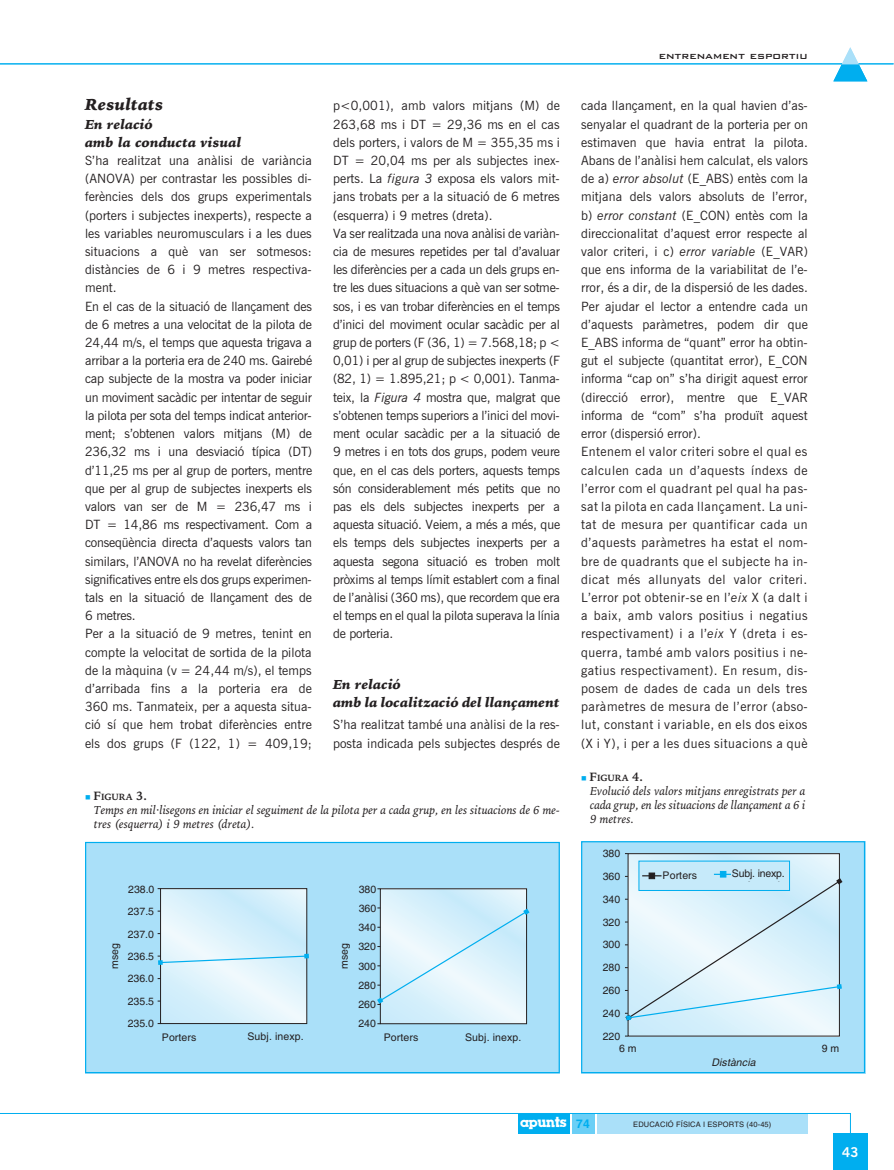
<style>
.page{position:relative;width:894px;height:1170px;background:#fff}
.page>*{position:absolute;margin:0;border:0;box-sizing:border-box;transform-origin:0 0}
.t1{font:italic 16.5px "Iowan Old St Blk BT";letter-spacing:.01em;color:#231f20}
.t2{font:italic 13.5px/18.1px "Iowan Old St Blk BT";letter-spacing:.005em;color:#231f20}
.t3{font:700 13.5px "News Goth BT";color:#fff}
.t4{font:12.75px/18.1px "News Goth BT";letter-spacing:.005em;color:#231f20}
.t5{font:12.75px/18.1px "News Goth BT";letter-spacing:-.015em;color:#231f20}
.t6{font:italic 12px/13.6px "Iowan Old St BT";letter-spacing:.005em;color:#231f20}
.t7{font:12px "Bank Gothic Md BT";letter-spacing:-.005em;color:#231f20}
.t8{font:700 12px "Helvetica";color:#00aeef}
.t9{font:11.1px "Helvetica";color:#231f20}
.t10{font:10.5px/22.8px "Helvetica";color:#231f20;text-align:justify}
.t11{font:italic 10.5px "Helvetica";color:#231f20}
.t12{font:10.5px "Helvetica";letter-spacing:-.02em;color:#231f20}
.t13{font:700 9px "Iowan Old St BT";letter-spacing:-.005em;color:#231f20}
.t14{font:7.5px "Helvetica";letter-spacing:.015em;color:#231f20}
.s1{font-style:italic}
.s2{color:#00aeef}
.s3{font-size:12px}
</style>
<div class="page">
<hr style="left:0;top:63px;width:894px;height:1px;background:#00aeef">
<svg style="left:833px;top:47px;width:34px;height:34px"></svg>
<div style="left:833px;top:1133px;width:34px;height:37px;background:#00aeef"></div>
<div style="left:85px;top:842px;width:475px;height:231px;background:#aae0f9"></div>
<svg style="left:162px;top:890px;width:143px;height:132px;background:#dcf1fb"></svg>
<div style="left:160px;top:888px;width:147px;height:136px;border:1px solid #231f20"></div>
<svg style="left:158px;top:954px;width:151px;height:11px;background:#c2e8f8"></svg>
<svg style="left:382px;top:890px;width:143px;height:132px;background:#d8f0fb"></svg>
<div style="left:380px;top:888px;width:147px;height:136px;border:1px solid #231f20"></div>
<svg style="left:377px;top:908px;width:153px;height:97px;background:#d5edf7"></svg>
<div style="left:85px;top:842px;width:475px;height:231px;border:1px solid #00aeef"></div>
<div style="left:581px;top:841px;width:284px;height:232px;background:#aae0f9"></div>
<svg style="left:630px;top:855px;width:208px;height:179px;background:#d9f1fb"></svg>
<div style="left:628px;top:853px;width:212px;height:183px;border:1px solid #231f20"></div>
<svg style="left:625px;top:860px;width:217px;height:161px;background:#d2ebf6"></svg>
<div style="left:581px;top:841px;width:284px;height:232px;border:1px solid #00aeef"></div>
<div style="left:663px;top:866px;width:44px;height:16px;background:#c6eafa"></div>
<div style="left:732px;top:865px;width:55px;height:16px;background:#c6eafa"></div>
<svg style="left:0;top:1113px;width:851px;height:21px"></svg>
<p class="t1" style="left:85px;top:98px;width:80px">Resultats</p>
<p class="t2" style="left:85px;top:116px;width:158px">En re la ció<br>amb la con duc ta vi sual</p>
<p class="t4" style="left:85px;top:153px;width:229px">S’ha rea lit zat una anà li si de va riàn cia (ANOVA) per con tras tar les pos si bles di - ferè ncies dels dos grups ex pe ri men tals (por ters i sub jec tes inex perts), res pec te a les va ria bles neu ro mus cu lars i a les dues si tua cions a què van ser sot me sos: distàncies de 6 i 9 me tres res pec ti va - ment.<br>En el cas de la si tua ció de llan ça ment des de 6 me tres a una ve lo ci tat de la pi lo ta de 24,44 m/s, el temps que aques ta tri ga va a arri bar a la por te ria era de 240 ms. Gai re bé cap sub jec te de la mostra va po der ini ciar un mo vi ment sacà dic per in ten tar de se guir la pilo ta per sota del temps in di cat an te rior - ment; s’ob te nen valors mit jans (M) de 236,32 ms i una des via ció tí pi ca (DT) d’11,25 ms per al grup de por ters, men tre que per al grup de sub jec tes inex perts els va lors van ser de M = 236,47 ms i DT = 14,86 ms res pec ti va ment. Com a con se qüèn cia di rec ta d’a quests va lors tan si mi lars, l’ANOVA no ha re ve lat di ferè ncies sig ni fi ca ti ves en tre els dos grups ex pe ri men - tals en la si tua ció de llan ça ment des de 6 me tres.<br>Per a la si tua ció de 9 me tres, te nint en comp te la ve lo ci tat de sor ti da de la pi lo ta de la màqui na (v = 24,44 m/s), el temps d’a rri ba da fins a la por te ria era de 360 ms. Tan ma teix, per a aques ta si tua - ció sí que hem tro bat di ferè ncies en tre els dos grups (F (122, 1) = 409,19;</p>
<p class="t5" style="left:333px;top:98px;width:229px">p&lt;0,001), amb va lors mit jans (M) de 263,68 ms i DT = 29,36 ms en el cas dels por ters, i va lors de M = 355,35 ms i DT = 20,04 ms per als subjec tes inex - perts. La <span class="s1">fi gu ra 3</span> ex po sa els va lors mit - jans tro bats per a la si tua ció de 6 metres (esquerra) i 9 metres (dreta).<br>Va ser rea litza da una nova anà li si de va riàn - cia de me su res re pe ti des per tal d’a va luar les di ferè ncies per a cada un dels grups en&shy;tre les dues si tua cions a què van ser sot me - sos, i es van tro bar di ferè ncies en el temps d’i ni ci del mo vi ment ocu lar sacà dic per al grup de por ters (F (36, 1) = 7.568,18; p &lt; 0,01) i per al grup de sub jec tes inex perts (F (82, 1) = 1.895,21; p &lt; 0,001). Tan ma - teix, la <span class="s1">Fi gu ra 4</span> mos tra que, mal grat que s’ob te nen temps su pe riors a l’i ni ci del mo vi - ment ocu lar sacà dic per a la si tua ció de 9 me tres i en tots dos grups, po dem veu re que, en el cas dels por ters, aquests temps són con si de ra ble ment més pe tits que no pas els dels sub jec tes inex perts per a aques ta si tua ció. Veiem, a més a més, que els temps dels sub jec tes inex perts per a aques ta se go na si tua ció es tro ben molt pròxims al temps límit esta blert com a final de l’anàli si (360 ms), que re cor dem que era el temps en el qual la pi lo ta su pe ra va la lí nia de por te ria.</p>
<p class="t2" style="left:333px;top:676px;width:228px">En re la ció<br>amb la lo ca lit za ció del llan ça ment</p>
<p class="t4" style="left:333px;top:717px;width:228px">S’ha rea litzat tam bé una anà li si de la res - pos ta in di ca da pels sub jec tes des prés de</p>
<p class="t13" style="left:85px;top:793px;width:63px"><span class="s2">■</span> <span class="s3">F</span>IGURA <span class="s3">3.</span></p>
<p class="t6" style="left:94px;top:804px;width:467px">Temps en mil·li se gons en ini ciar el se gui ment de la pi lo ta per a cada grup, en les si tua cions de 6 me - tres (es que rra) i 9 me tres (dre ta).</p>
<p class="t10" style="left:128px;top:879px;width:28px;line-height:22.4px">238.0<br>237.5<br>237.0<br>236.5<br>236.0<br>235.5<br>235.0</p>
<p class="t10" style="left:104px;top:969px;width:27px;rotate:-90deg">mseg</p>
<p class="t10" style="left:334px;top:969px;width:27px;rotate:-90deg">mseg</p>
<p class="t10" style="left:359px;top:879px;width:19px">380</p>
<p class="t10" style="left:358px;top:919px;width:19px;line-height:19.2px">340<br>320<br>300<br>280<br>260<br>240</p>
<p class="t10" style="left:359px;top:898px;width:19px">360</p>
<p class="t10" style="left:160px;top:1025px;width:41px">Porteros</p>
<p class="t10" style="left:259px;top:1023px;width:51px">Suj. Inexp.</p>
<p class="t10" style="left:380px;top:1026px;width:41px">Porteros</p>
<p class="t10" style="left:479px;top:1024px;width:51px">Suj. Inexp.</p>
<p class="t10" style="left:162px;top:1027px;width:36px">Porters</p>
<p class="t10" style="left:248px;top:1026px;width:58px">Subj. inexp.</p>
<p class="t10" style="left:384px;top:1027px;width:36px">Porters</p>
<p class="t10" style="left:465px;top:1027px;width:58px">Subj. inexp.</p>
<p class="t7" style="left:659px;top:50px;width:151px">entrenament esportiu</p>
<p class="t4" style="left:581px;top:98px;width:228px">cada llança ment, en la qual ha vien d’as - sen ya lar el qua drant de la por te ria per on es ti ma ven que ha via en trat la pi lo ta.<br>Abans de l’anà li si hem calcu lat, els va lors de a) <span class="s1">error ab so lut</span> (E_ABS) entès com la mit ja na dels va lors ab so luts de l’e rror, b) <span class="s1">error cons tant</span> (E_CON) entès com la di rec cio na li tat d’a quest error res pec te al va lor cri te ri, i c) <span class="s1">error va ria ble</span> (E_VAR) que ens infor ma de la va ria bi li tat de l’e - rror, és a dir, de la dis per sió de les da des.<br>Per aju dar el lec tor a en ten dre cada un d’a quests parà me tres, po dem dir que E_ABS in for ma de “quant” error ha ob tin - gut el sub jecte (quan ti tat error), E_CON in for ma “cap on” s’ha di ri git aquest error (di rec ció error), mentre que E_VAR informa de “com” s’ha produït aquest error (dispersió error).<br>Ente nem el valor cri te ri so bre el qual es cal cu len cada un d’a quests ín dexs de l’e rror com el quadrant pel qual ha pas - sat la pilo ta en cada llança ment. La uni - tat de me su ra per quan ti fi car cada un d’a quests parà me tres ha es tat el nom - bre de qua drants que el sub jec te ha in - di cat més allun yats del va lor cri te ri.<br>L’e rror pot ob te nir-se en l’<span class="s1">eix</span> X (a dalt i a baix, amb va lors po si tius i ne ga tius res pec ti va ment) i a l’<span class="s1">eix</span> Y (dre ta i es - que rra, tam bé amb va lors posi tius i ne - ga tius res pec ti va ment). En re sum, dis - po sem de da des de cada un dels tres parà me tres de me su ra de l’e rror (ab so - lut, cons tant i va ria ble, en els dos ei xos (X i Y), i per a les dues si tua cions a què</p>
<p class="t13" style="left:581px;top:775px;width:63px"><span class="s2">■</span> <span class="s3">F</span>IGURA <span class="s3">4.</span></p>
<p class="t6" style="left:590px;top:785px;width:217px;text-align:justify">Evo lu ció dels va lors mit jans en re gis trats per a cada grup, en les si tua cions de llan ça ment a 6 i 9 me tres.</p>
<p class="t10" style="left:603px;top:843px;width:19px">380<br>360<br>340<br>320<br>300<br>280<br>260<br>240<br>220</p>
<p class="t10" style="left:619px;top:1038px;width:19px">6 m</p>
<p class="t10" style="left:663px;top:865px;width:36px">Por ters</p>
<p class="t12" style="left:732px;top:870px;width:54px">Subj. inexp.</p>
<p class="t9" style="left:665px;top:870px;width:44px">Porteros</p>
<p class="t9" style="left:735px;top:871px;width:53px">Suj. inexp.</p>
<p class="t11" style="left:712px;top:1057px;width:45px">Distancia</p>
<p class="t11" style="left:711px;top:1058px;width:46px">Distància</p>
<p class="t10" style="left:822px;top:1038px;width:19px">9 m</p>
<p class="t8" style="left:576px;top:1119px;width:15px">74</p>
<p class="t14" style="left:633px;top:1121px;width:140px">EDUCACIÓ FÍSICA I ESPORTS (40-45)</p>
<p class="t3" style="left:842px;top:1147px;width:18px">43</p>
</div>
